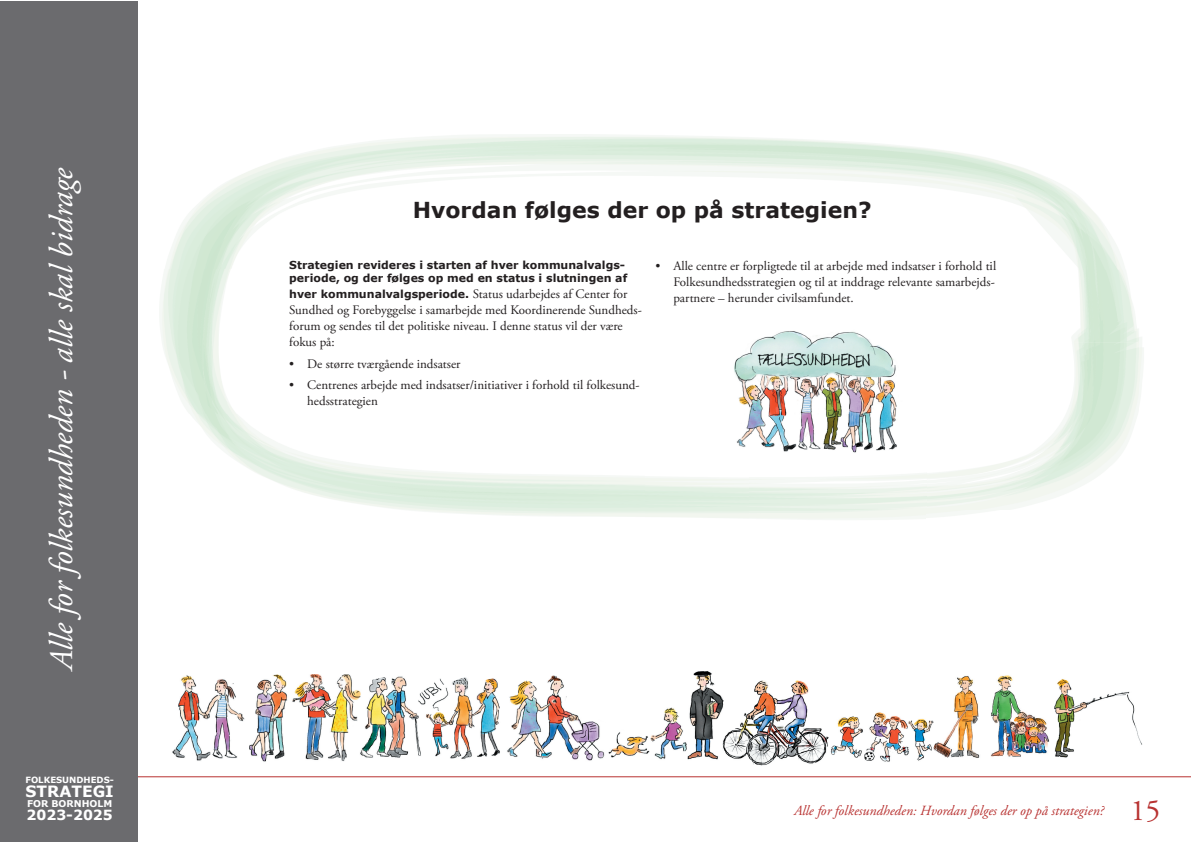
<style>
.page{position:relative;width:1191px;height:842px;background:#fff}
.page>*{position:absolute;margin:0;border:0;box-sizing:border-box;transform-origin:0 0}
.t1{font:italic 33px "Adobe Garamond Pro";color:#fff}
.t2{font:700 22px "Verdana";color:#231f20}
.t3{font:700 15.6px "Verdana";color:#fff}
.t4{font:italic 14px "Adobe Garamond Pro";color:#b83231}
.t5{font:700 14px "Verdana";color:#fff}
.t6{font:13px/16px "Adobe Garamond Pro";color:#231f20}
.t7{font:700 11px/13.2px "Verdana";color:#231f20}
.t8{font:700 9.3px "Verdana";color:#fff}
.t9{font:700 8.6px "Verdana";color:#fff}
.s1{font-family:"Verdana";font-weight:700;font-size:11px}
.s2{font-style:normal;font-size:30px}
</style>
<div class="page">
<div style="left:0;top:1px;width:138px;height:841px;background:#6b6b6e"></div>
<hr style="left:138px;top:776px;width:1053px;height:1px;background:#b83231">
<img style="left:172px;top:674px;width:406px;height:88px">
<img style="left:650px;top:671px;width:179px;height:95px">
<img style="left:901px;top:718px;width:29px;height:43px">
<img style="left:578px;top:716px;width:72px;height:45px">
<img style="left:830px;top:712px;width:71px;height:50px">
<img style="left:990px;top:675px;width:59px;height:82px">
<img style="left:1060px;top:679px;width:83px;height:79px">
<img style="left:1054px;top:680px;width:6px;height:77px">
<img style="left:930px;top:676px;width:43px;height:82px">
<svg style="left:933px;top:746px;width:3px;height:7px"></svg>
<img style="left:973px;top:693px;width:7px;height:65px">
<img style="left:1138px;top:332px;width:5px;height:67px">
<img style="left:162px;top:270px;width:481px;height:247px">
<img style="left:1073px;top:270px;width:65px;height:72px">
<img style="left:927px;top:342px;width:211px;height:172px">
<img style="left:734px;top:331px;width:223px;height:126px">
<h1 class="t1" style="left:42px;top:670px;width:504px;rotate:-90deg">Alle for folkesundheden - alle skal bidrage</h1>
<h2 class="t2" style="left:413px;top:196px;width:460px">Hvordan følges der op på strategien?</h2>
<p class="t7" style="left:289px;top:258px;width:339px">Strategien revideres i starten af hver kommunalvalgs&shy;periode, og der følges op med en status i slutningen af</p>
<p class="t6" style="left:289px;top:286px;width:354px"><span class="s1">hver kommunalvalgsperiode.</span> Status udarbejdes af Center for Sundhed og Forebyggelse i samarbejde med Koordinerende Sundheds&shy;forum og sendes til det politiske niveau. I denne status vil der være fokus på:</p>
<p class="t6" style="left:289px;top:356px;width:173px">• De større tværgående indsatser</p>
<p class="t6" style="left:307px;top:377px;width:334px;text-indent:-18px">• Centrenes arbejde med indsatser/initiativer i forhold til folkesund&shy;hedsstrategien</p>
<p class="t6" style="left:673px;top:258px;width:324px;text-align:justify;text-indent:-18px">• Alle centre er forpligtede til at arbejde med indsatser i forhold til Folkesundhedsstrategien og til at inddrage relevante samarbejds&shy;partnere – herunder civilsamfundet.</p>
<p class="t9" style="left:25px;top:774px;width:90px">FOLKESUNDHEDS-</p>
<p class="t3" style="left:26px;top:781px;width:90px">STRATEGI</p>
<p class="t8" style="left:27px;top:797px;width:87px">FOR BORNHOLM</p>
<p class="t5" style="left:26px;top:806px;width:88px">2023-2025</p>
<p class="t4" style="left:794px;top:802px;width:368px">Alle for folkesundheden: Hvordan følges der op på strategien? <span class="s2">15</span></p>
</div>
